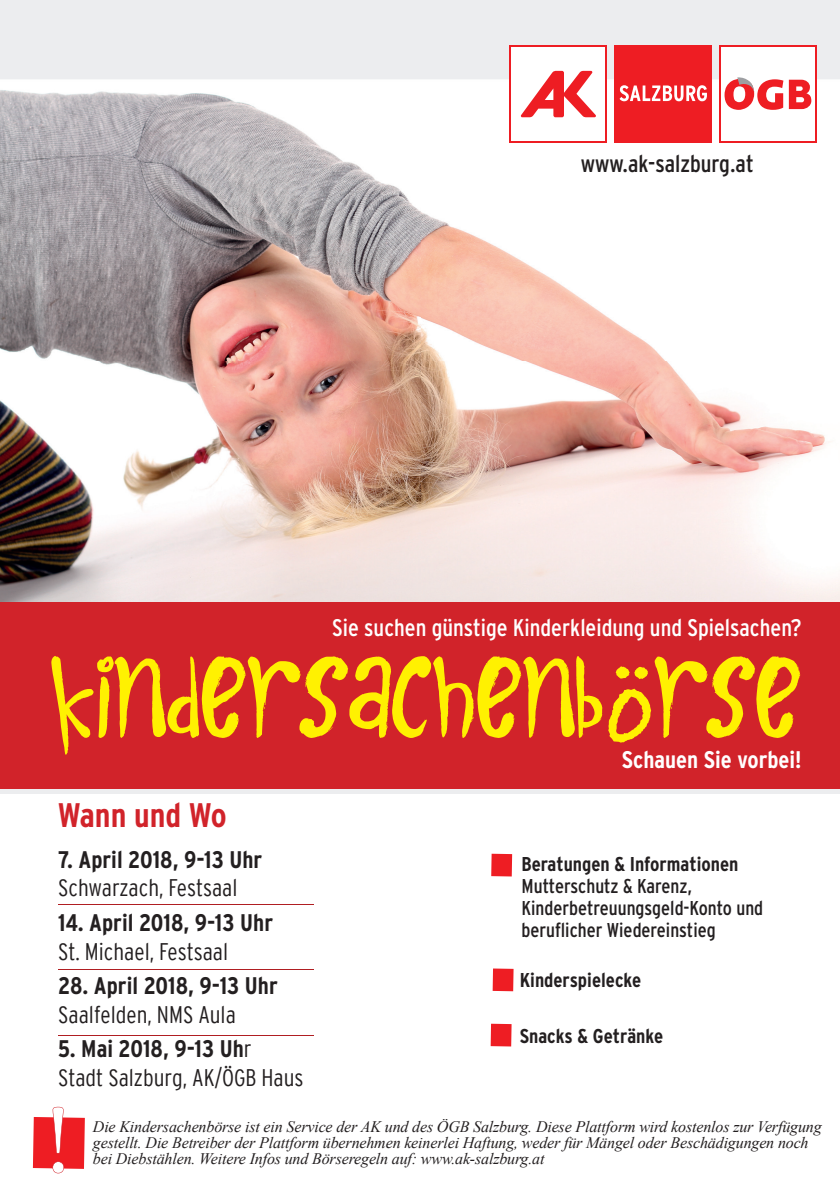
<style>
.page{position:relative;width:840px;height:1191px;background:#fff}
.page>*{position:absolute;margin:0;border:0;box-sizing:border-box;transform-origin:0 0}
.t1{font:700 condensed 34px "Interstate";color:#d1232a}
.t2{font:300 condensed 24px/28.8px "Interstate";color:#231f20}
.t3{font:700 condensed 24px "Interstate";color:#231f20}
.t4{font:condensed 24px "Interstate";color:#fff}
.t5{font:condensed 24px "Interstate";color:#231f20}
.t6{font:700 condensed 24px "Interstate";color:#fff}
.t7{font:condensed 20px/22px "Interstate";color:#231f20}
.t8{font:700 condensed 20px "Interstate";color:#231f20}
.t9{font:italic 16px/16px "Times New Roman";letter-spacing:-.01em;color:#231f20}
.s1{font-weight:700}
</style>
<div class="page">
<div style="left:0;top:0;width:839px;height:794px;background:#ecedef"></div>
<img style="left:0;top:80px;width:839px;height:522px">
<svg style="left:33px;top:1106px;width:52px;height:67px"></svg>
<div style="left:490px;top:1023px;width:21px;height:23px;background:#ee1d23"></div>
<div style="left:492px;top:968px;width:21px;height:23px;background:#ee1d23"></div>
<div style="left:491px;top:853px;width:21px;height:23px;background:#ee1d23"></div>
<div style="left:614px;top:45px;width:97px;height:98px;background:#ee1d23"></div>
<div style="left:509px;top:45px;width:98px;height:98px;background:#ee1d23"></div>
<div style="left:511px;top:47px;width:94px;height:94px;background:#fff"></div>
<svg style="left:520px;top:71px;width:76px;height:46px"></svg>
<svg style="left:619px;top:85px;width:87px;height:16px"></svg>
<div style="left:719px;top:45px;width:97px;height:98px;background:linear-gradient(to right,#ee1d23,#ee1d23)"></div>
<div style="left:720px;top:47px;width:94px;height:94px;background:#fff"></div>
<svg style="left:724px;top:77px;width:87px;height:33px"></svg>
<div style="left:0;top:602px;width:839px;height:187px;background:#d1232a"></div>
<svg style="left:51px;top:656px;width:748px;height:98px"></svg>
<hr style="left:58px;top:903px;width:255px;height:1px;background:#b01e22">
<hr style="left:58px;top:969px;width:255px;height:1px;background:#b01e22">
<hr style="left:58px;top:1034px;width:255px;height:1px;background:#b01e22">
<h2 class="t5" style="left:580px;top:149px;width:174px">www.ak-salzburg.at</h2>
<h2 class="t4" style="left:332px;top:613px;width:470px">Sie suchen günstige Kinderkleidung und Spielsachen?</h2>
<h2 class="t6" style="left:621px;top:745px;width:181px">Schauen Sie vorbei!</h2>
<h1 class="t1" style="left:58px;top:794px;width:170px">Wann und Wo</h1>
<h2 class="t3" style="left:58px;top:844px;width:205px">7. April 2018, 9-13 Uhr</h2>
<h2 class="t2" style="left:58px;top:873px;width:181px">Schwarzach, Festsaal</h2>
<h2 class="t3" style="left:58px;top:907px;width:216px">14. April 2018, 9-13 Uhr</h2>
<h2 class="t2" style="left:58px;top:936px;width:171px">St. Michael, Festsaal</h2>
<h2 class="t3" style="left:58px;top:971px;width:221px">28. April 2018, 9-13 Uhr</h2>
<h2 class="t2" style="left:58px;top:1000px;width:179px">Saalfelden, NMS Aula</h2>
<h2 class="t2" style="left:58px;top:1034px;width:247px"><span class="s1">5. Mai 2018, 9-13 Uh</span>r<br>Stadt Salzburg, AK/ÖGB Haus</h2>
<p class="t9" style="left:93px;top:1117px;width:729px">Die Kindersachenbörse ist ein Service der AK und des ÖGB Salzburg. Diese Plattform wird kostenlos zur Verfügung gestellt. Die Betreiber der Plattform übernehmen keinerlei Haftung, weder für Mängel oder Beschädigungen noch bei Diebstählen. Weitere Infos und Börseregeln auf: www.ak-salzburg.at</p>
<p class="t8" style="left:521px;top:852px;width:218px">Beratungen &amp; Informationen</p>
<p class="t7" style="left:521px;top:875px;width:243px">Mutterschutz &amp; Karenz,<br>Kinderbetreuungsgeld-Konto und beruflicher Wiedereinstieg</p>
<p class="t8" style="left:519px;top:968px;width:123px">Kinderspielecke</p>
<p class="t8" style="left:519px;top:1023px;width:145px">Snacks &amp; Getränke</p>
</div>
